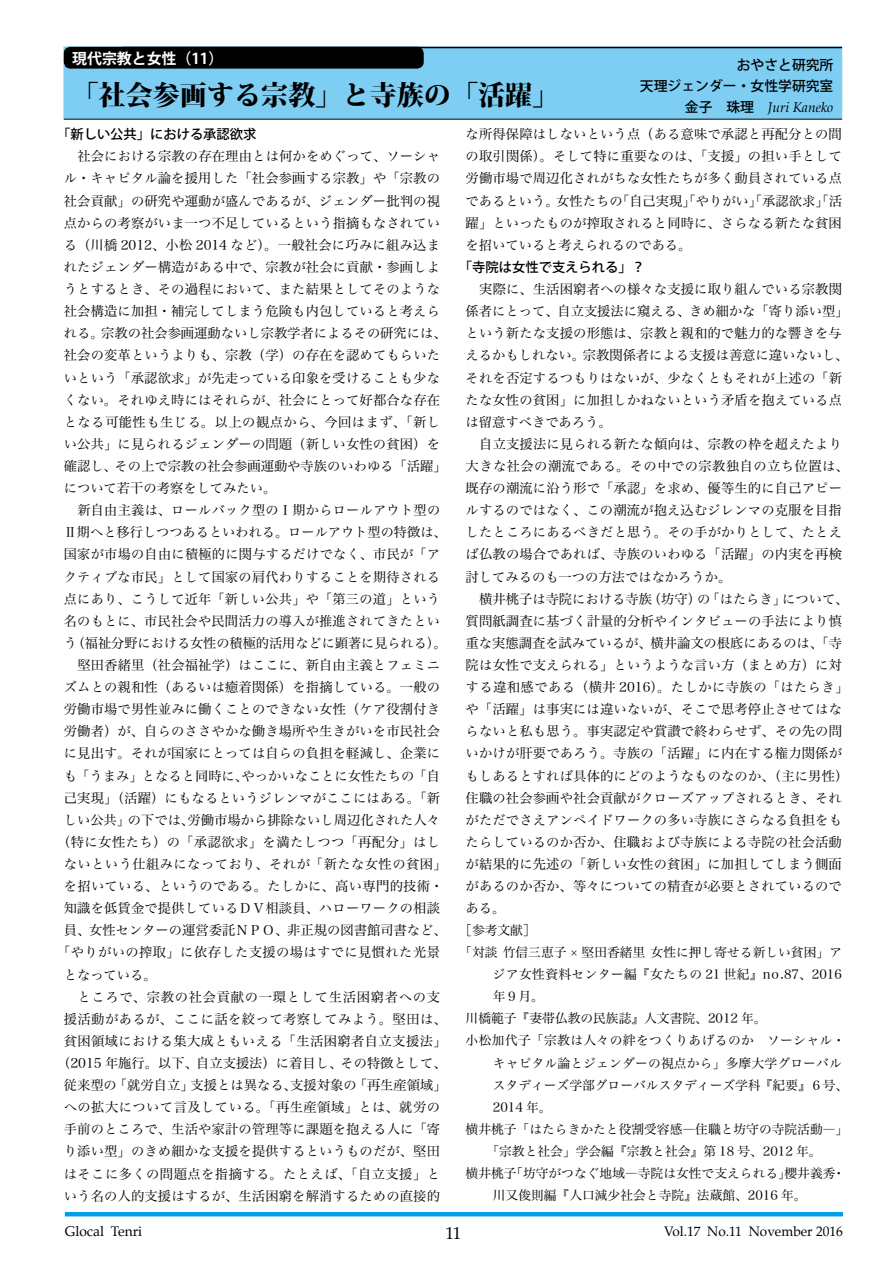
<style>
.page{position:relative;width:893px;height:1263px;background:#fff}
.page>*{position:absolute;margin:0;border:0;box-sizing:border-box;transform-origin:0 0}
.t1{font:800 27.15px "Koz Min Pro";color:#000}
.t2{font:16.95px "Palatino";color:#000}
.t3{font:700 14.85px "Koz Go Pro";color:#fff}
.t4{font:500 13.8px/21.3px "Koz Go Pro";color:#000;text-align:right}
.t5{font:italic 13.8px "Palatino";color:#000}
.t6{font:13.8px "Palatino";color:#000}
.t7{font:13.5px "Palatino";color:#000}
.t8{font:13.35px/22px "Hira Min Pro W3";letter-spacing:.01em;color:#000}
.t9{font:13.35px "Hira Min Pro W3";letter-spacing:.035em;color:#000}
.t10{font:13.35px "Hira Min Pro W3";letter-spacing:.03em;color:#000}
.t11{font:500 13.35px "Koz Go Pro";color:#000}
.t12{font:13.35px "Hira Min Pro W3";letter-spacing:.055em;color:#000}
.t13{font:12.75px "Hira Min Pro W3";color:#000}
.t14{font:12.75px "Hira Min Pro W3";letter-spacing:.03em;color:#000}
.s1{font-family:"Koz Go Pro";font-weight:500;font-style:normal}
</style>
<div class="page">
<hr style="left:65px;top:1212px;width:778px;height:4px;background:#00a0e9">
<div style="left:64px;top:47px;width:778px;height:72px;background:#7ecef4;border:1px solid #7ecef4"></div>
<hr style="left:64px;top:119px;width:778px;height:1px;background:#000">
<hr style="left:122px;top:47px;width:720px;height:1px;background:#000">
<div style="left:64px;top:47px;width:360px;height:22px;background:#000;border-radius:7px"></div>
<p class="t3" style="left:72px;top:49px;width:152px">現代宗教と女性（11）</p>
<h1 class="t1" style="left:71px;top:74px;width:489px">「社会参画する宗教」と寺族の「活躍」</h1>
<p class="t4" style="left:640px;top:55px;width:195px">おやさと研究所<br>天理ジェンダー・女性学研究室</p>
<p class="t5" style="left:685px;top:96px;width:150px"><span class="s1">金子　珠理　</span>Juri Kaneko</p>
<p class="t11" style="left:57px;top:126px;width:201px">「新しい公共」における承認欲求</p>
<p class="t8" style="left:64px;top:144px;width:384px;text-indent:14px">社会における宗教の存在理由とは何かをめぐって、ソーシャル・キャピタル論を援用した「社会参画する宗教」や「宗教の社会貢献」の研究や運動が盛んであるが、ジェンダー批判の視点からの考察がいま一つ不足しているという指摘もなされている（川橋 2012、小松 2014 など）。一般社会に巧みに組み込まれたジェンダー構造がある中で、宗教が社会に貢献・参画しようとするとき、その過程において、また結果としてそのような社会構造に加担・補完してしまう危険も内包していると考えられる。宗教の社会参画運動ないし宗教学者によるその研究には、社会の変革というよりも、宗教（学）の存在を認めてもらいたいという「承認欲求」が先走っている印象を受けることも少なくない。それゆえ時にはそれらが、社会にとって好都合な存在となる可能性も生じる。以上の観点から、今回はまず、「新しい公共」に見られるジェンダーの問題（新しい女性の貧困）を確認し、その上で宗教の社会参画運動や寺族のいわゆる「活躍」について若干の考察をしてみたい。</p>
<p class="t8" style="left:77px;top:498px;width:364px">新自由主義は、ロールバック型のⅠ期からロールアウト型の</p>
<p class="t8" style="left:64px;top:520px;width:384px">Ⅱ期へと移行しつつあるといわれる。ロールアウト型の特徴は、</p>
<p class="t8" style="left:64px;top:542px;width:378px">国家が市場の自由に積極的に関与するだけでなく、市民が「ア</p>
<p class="t8" style="left:64px;top:564px;width:378px">クティブな市民」として国家の肩代わりすることを期待される</p>
<p class="t8" style="left:64px;top:586px;width:378px">点にあり、こうして近年「新しい公共」や「第三の道」という</p>
<p class="t8" style="left:64px;top:608px;width:378px">名のもとに、市民社会や民間活力の導入が推進されてきたとい</p>
<p class="t8" style="left:64px;top:631px;width:384px">う（福祉分野における女性の積極的活用などに顕著に見られる）。</p>
<p class="t8" style="left:77px;top:653px;width:364px">堅田香緒里（社会福祉学）はここに、新自由主義とフェミニ</p>
<p class="t8" style="left:64px;top:675px;width:378px">ズムとの親和性（あるいは癒着関係）を指摘している。一般の</p>
<p class="t8" style="left:64px;top:697px;width:378px">労働市場で男性並みに働くことのできない女性（ケア役割付き</p>
<p class="t8" style="left:64px;top:719px;width:378px">労働者）が、自らのささやかな働き場所や生きがいを市民社会</p>
<p class="t8" style="left:64px;top:741px;width:378px">に見出す。それが国家にとっては自らの負担を軽減し、企業に</p>
<p class="t8" style="left:64px;top:763px;width:378px">も「うまみ」となると同時に、やっかいなことに女性たちの「自</p>
<p class="t8" style="left:64px;top:785px;width:378px">己実現」（活躍）にもなるというジレンマがここにはある。「新</p>
<p class="t8" style="left:64px;top:807px;width:378px">しい公共」の下では、労働市場から排除ないし周辺化された人々</p>
<p class="t9" style="left:57px;top:830px;width:385px">（特に女性たち）の「承認欲求」を満たしつつ「再配分」はし</p>
<p class="t9" style="left:64px;top:852px;width:385px">ないという仕組みになっており、それが「新たな女性の貧困」</p>
<p class="t8" style="left:64px;top:874px;width:381px">を招いている、というのである。たしかに、高い専門的技術・</p>
<p class="t8" style="left:64px;top:896px;width:378px">知識を低賃金で提供しているＤＶ相談員、ハローワークの相談</p>
<p class="t8" style="left:64px;top:918px;width:384px">員、女性センターの運営委託ＮＰＯ、非正規の図書館司書など、</p>
<p class="t10" style="left:57px;top:941px;width:384px">「やりがいの搾取」に依存した支援の場はすでに見慣れた光景</p>
<p class="t8" style="left:64px;top:962px;width:95px">となっている。</p>
<p class="t12" style="left:77px;top:985px;width:364px">ところで、宗教の社会貢献の一環として生活困窮者への支</p>
<p class="t9" style="left:64px;top:1007px;width:384px">援活動があるが、ここに話を絞って考察してみよう。堅田は、</p>
<p class="t10" style="left:64px;top:1029px;width:384px">貧困領域における集大成ともいえる「生活困窮者自立支援法」</p>
<p class="t8" style="left:57px;top:1051px;width:391px">（2015 年施行。以下、自立支援法）に着目し、その特徴として、</p>
<p class="t8" style="left:64px;top:1073px;width:384px">従来型の「就労自立」支援とは異なる、支援対象の「再生産領域」</p>
<p class="t9" style="left:64px;top:1096px;width:378px">への拡大について言及している。「再生産領域」とは、就労の</p>
<p class="t8" style="left:64px;top:1117px;width:378px">手前のところで、生活や家計の管理等に課題を抱える人に「寄</p>
<p class="t8" style="left:64px;top:1139px;width:378px">り添い型」のきめ細かな支援を提供するというものだが、堅田</p>
<p class="t9" style="left:64px;top:1162px;width:378px">はそこに多くの問題点を指摘する。たとえば、「自立支援」と</p>
<p class="t8" style="left:64px;top:1183px;width:378px">いう名の人的支援はするが、生活困窮を解消するための直接的</p>
<p class="t8" style="left:466px;top:122px;width:378px;text-align:justify">な所得保障はしないという点（ある意味で承認と再配分との間の取引関係）。そして特に重要なのは、「支援」の担い手として労働市場で周辺化されがちな女性たちが多く動員されている点であるという。女性たちの「自己実現」「やりがい」「承認欲求」「活躍」といったものが搾取されると同時に、さらなる新たな貧困を招いていると考えられるのである。</p>
<p class="t11" style="left:459px;top:258px;width:188px">「寺院は女性で支えられる」？</p>
<p class="t8" style="left:466px;top:277px;width:384px;text-indent:14px">実際に、生活困窮者への様々な支援に取り組んでいる宗教関係者にとって、自立支援法に窺える、きめ細かな「寄り添い型」という新たな支援の形態は、宗教と親和的で魅力的な響きを与えるかもしれない。宗教関係者による支援は善意に違いないし、それを否定するつもりはないが、少なくともそれが上述の「新たな女性の貧困」に加担しかねないという矛盾を抱えている点は留意すべきであろう。</p>
<p class="t8" style="left:466px;top:432px;width:385px;text-indent:14px">自立支援法に見られる新たな傾向は、宗教の枠を超えたより大きな社会の潮流である。その中での宗教独自の立ち位置は、既存の潮流に沿う形で「承認」を求め、優等生的に自己アピールするのではなく、この潮流が抱え込むジレンマの克服を目指したところにあるべきだと思う。その手がかりとして、たとえば仏教の場合であれば、寺族のいわゆる「活躍」の内実を再検討してみるのも一つの方法ではなかろうか。</p>
<p class="t8" style="left:466px;top:586px;width:384px;text-indent:14px">横井桃子は寺院における寺族（坊守）の「はたらき」について、質問紙調査に基づく計量的分析やインタビューの手法により慎重な実態調査を試みているが、横井論文の根底にあるのは、「寺院は女性で支えられる」というような言い方（まとめ方）に対する違和感である（横井 2016）。たしかに寺族の「はたらき」や「活躍」は事実には違いないが、そこで思考停止させてはならないと私も思う。事実認定や賞讃で終わらせず、その先の問いかけが肝要であろう。寺族の「活躍」に内在する権力関係がもしあるとすれば具体的にどのようなものなのか、（主に男性）住職の社会参画や社会貢献がクローズアップされるとき、それがただでさえアンペイドワークの多い寺族にさらなる負担をもたらしているのか否か、住職および寺族による寺院の社会活動が結果的に先述の「新しい女性の貧困」に加担してしまう側面があるのか否か、等々についての精査が必要とされているのである。</p>
<p class="t13" style="left:459px;top:919px;width:78px">［参考文献］</p>
<p class="t13" style="left:459px;top:941px;width:384px">「対談 竹信三恵子 × 堅田香緒里 女性に押し寄せる新しい貧困」ア</p>
<p class="t14" style="left:493px;top:963px;width:351px">ジア女性資料センター編『女たちの 21 世紀』no.87、2016</p>
<p class="t13" style="left:493px;top:985px;width:53px">年９月。</p>
<p class="t13" style="left:466px;top:1008px;width:303px">川橋範子『妻帯仏教の民族誌』人文書院、2012 年。</p>
<p class="t14" style="left:466px;top:1030px;width:381px">小松加代子「宗教は人々の絆をつくりあげるのか　ソーシャル・</p>
<p class="t13" style="left:493px;top:1052px;width:351px">キャピタル論とジェンダーの視点から」多摩大学グローバル</p>
<p class="t13" style="left:493px;top:1074px;width:357px">スタディーズ学部グローバルスタディーズ学科『紀要』６号、</p>
<p class="t13" style="left:493px;top:1096px;width:60px">2014 年。</p>
<p class="t13" style="left:466px;top:1118px;width:384px">横井桃子「はたらきかたと役割受容感―住職と坊守の寺院活動―」</p>
<p class="t13" style="left:486px;top:1140px;width:337px">「宗教と社会」学会編『宗教と社会』第 18 号、2012 年。</p>
<p class="t13" style="left:466px;top:1162px;width:381px">横井桃子「坊守がつなぐ地域―寺院は女性で支えられる」櫻井義秀・</p>
<p class="t13" style="left:493px;top:1184px;width:315px">川又俊則編『人口減少社会と寺院』法蔵館、2016 年。</p>
<p class="t6" style="left:65px;top:1220px;width:79px">Glocal Tenri</p>
<p class="t2" style="left:445px;top:1219px;width:18px">11</p>
<p class="t7" style="left:664px;top:1220px;width:180px">Vol.17 No.11 November 2016</p>
</div>
